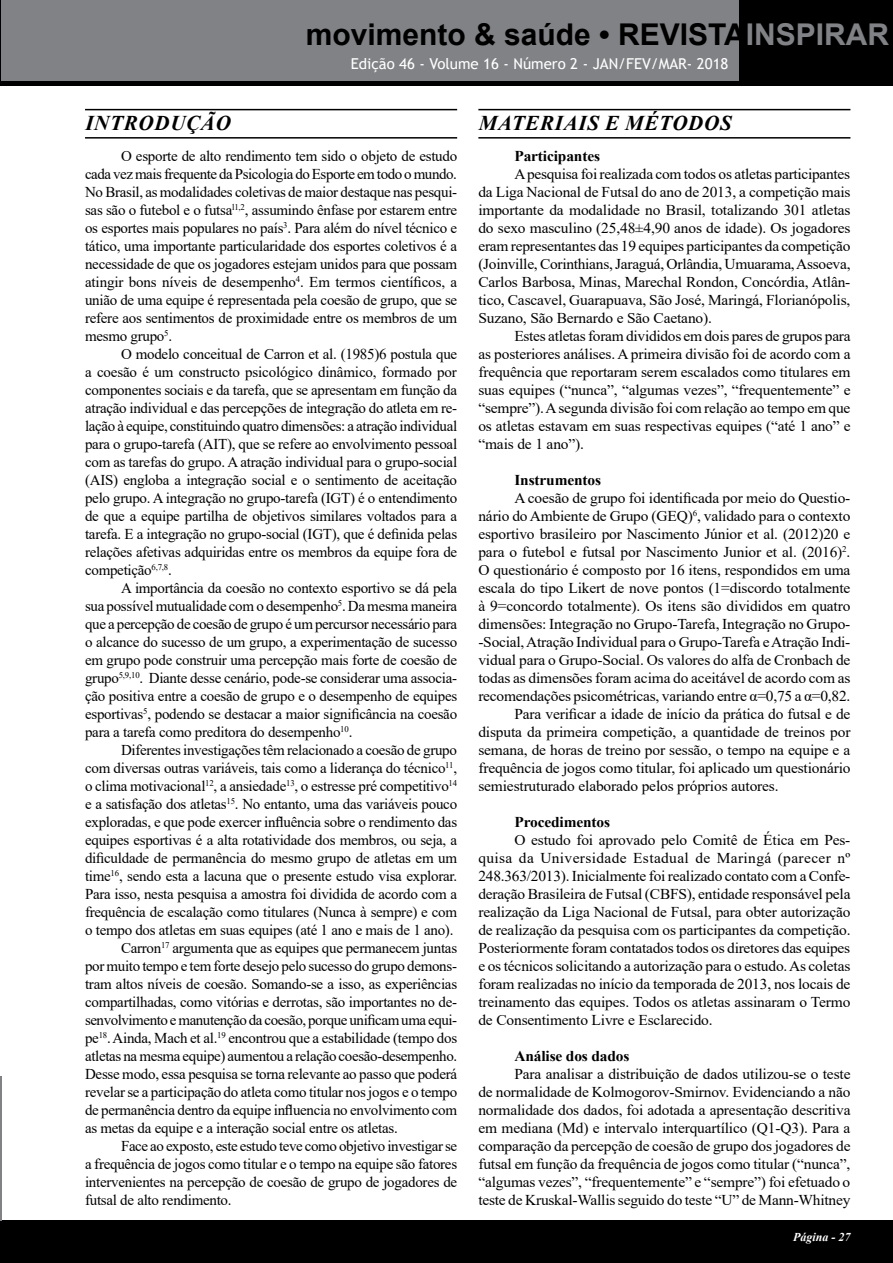
<style>
.page{position:relative;width:893px;height:1263px;background:#fff}
.page>*{position:absolute;margin:0;border:0;box-sizing:border-box;transform-origin:0 0}
.t1{font:700 30px "Arial";color:#000}
.t2{font:italic 700 21px "Times New Roman";letter-spacing:.035em;color:#000}
.t3{font:15px/18px "Times New Roman";letter-spacing:-.02em;color:#000;text-align:justify}
.t4{font:700 15px "Times New Roman";letter-spacing:-.01em;color:#000}
.t5{font:15px "Trebuchet MS";color:#fff}
.t6{font:italic 700 12px "Times New Roman";color:#fff}
.s1{color:#808285}
</style>
<div class="page">
<div style="left:0;top:1220px;width:893px;height:43px;background:#000"></div>
<div style="left:0;top:0;width:893px;height:85px;background:#000"></div>
<div style="left:2px;top:0;width:737px;height:80px;background:#808285"></div>
<hr style="left:0;top:1076px;width:1px;height:144px;background:#808285">
<hr style="left:85px;top:109px;width:372px;height:1px;background:#000">
<hr style="left:85px;top:137px;width:372px;height:2px;background:#000">
<hr style="left:478px;top:109px;width:372px;height:1px;background:#000">
<hr style="left:478px;top:137px;width:372px;height:2px;background:#000">
<h1 class="t1" style="left:306px;top:14px;width:585px">movimento &amp; saúde • REVISTA<span class="s1">INSPIRAR</span></h1>
<p class="t5" style="left:351px;top:55px;width:379px">Edição 46 - Volume 16 - Número 2 - JAN/FEV/MAR- 2018</p>
<h2 class="t2" style="left:85px;top:108px;width:147px">INTRODUÇÃO</h2>
<p class="t3" style="left:85px;top:146px;width:374px;text-indent:36px">O esporte de alto rendimento tem sido o objeto de estudo cada vez mais frequente da Psicologia do Esporte em todo o mundo.<br>No Brasil, as modalidades coletivas de maior destaque nas pesqui&shy;sas são o futebol e o futsa<sup>l1,2</sup>, assumindo ênfase por estarem entre os esportes mais populares no país<sup>3</sup>. Para além do nível técnico e tático, uma importante particularidade dos esportes coletivos é a necessidade de que os jogadores estejam unidos para que possam atingir bons níveis de desempenho<sup>4</sup>. Em termos científicos, a união de uma equipe é representada pela coesão de grupo, que se refere aos sentimentos de proximidade entre os membros de um mesmo grupo<sup>5</sup>.</p>
<p class="t3" style="left:85px;top:344px;width:374px;text-indent:36px">O modelo conceitual de Carron et al. (1985)6 postula que a coesão é um constructo psicológico dinâmico, formado por componentes sociais e da tarefa, que se apresentam em função da atração individual e das percepções de integração do atleta em re&shy;lação à equipe, constituindo quatro dimensões: a atração individual para o grupo-tarefa (AIT), que se refere ao envolvimento pessoal com as tarefas do grupo. A atração individual para o grupo-social (AIS) engloba a integração social e o sentimento de aceitação pelo grupo. A integração no grupo-tarefa (IGT) é o entendimento de que a equipe partilha de objetivos similares voltados para a tarefa. E a integração no grupo-social (IGT), que é definida pelas relações afetivas adquiridas entre os membros da equipe fora de competição<sup>6,7,8</sup>.</p>
<p class="t3" style="left:85px;top:578px;width:374px;text-indent:36px">A importância da coesão no contexto esportivo se dá pela sua possível mutualidade com o desempenho<sup>5</sup>. Da mesma maneira que a percepção de coesão de grupo é um percursor necessário para o alcance do sucesso de um grupo, a experimentação de sucesso em grupo pode construir uma percepção mais forte de coesão de grupo<sup>5,9,10</sup>. Diante desse cenário, pode-se considerar uma associa&shy;ção positiva entre a coesão de grupo e o desempenho de equipes esportivas<sup>5</sup>, podendo se destacar a maior significância na coesão para a tarefa como preditora do desempenho<sup>10</sup>.</p>
<p class="t3" style="left:121px;top:740px;width:337px">Diferentes investigações têm relacionado a coesão de grupo</p>
<p class="t3" style="left:85px;top:758px;width:374px">com diversas outras variáveis, tais como a liderança do técnico<sup>11</sup>,</p>
<p class="t3" style="left:85px;top:776px;width:374px">o clima motivacional<sup>12</sup>, a ansiedade<sup>13</sup>, o estresse pré competitivo<sup>14</sup></p>
<p class="t3" style="left:85px;top:794px;width:374px">e a satisfação dos atletas<sup>15</sup>. No entanto, uma das variáveis pouco</p>
<p class="t3" style="left:85px;top:812px;width:374px">exploradas, e que pode exercer influência sobre o rendimento das</p>
<p class="t3" style="left:85px;top:830px;width:374px">equipes esportivas é a alta rotatividade dos membros, ou seja, a</p>
<p class="t3" style="left:85px;top:848px;width:374px">dificuldade de permanência do mesmo grupo de atletas em um</p>
<p class="t3" style="left:85px;top:866px;width:374px">time<sup>16</sup>, sendo esta a lacuna que o presente estudo visa explorar.</p>
<p class="t3" style="left:85px;top:884px;width:374px">Para isso, nesta pesquisa a amostra foi dividida de acordo com a</p>
<p class="t3" style="left:85px;top:902px;width:374px">frequência de escalação como titulares (Nunca à sempre) e com</p>
<p class="t3" style="left:85px;top:920px;width:370px">o tempo dos atletas em suas equipes (até 1 ano e mais de 1 ano).</p>
<p class="t3" style="left:121px;top:938px;width:338px">Carron<sup>17</sup> argumenta que as equipes que permanecem juntas</p>
<p class="t3" style="left:85px;top:956px;width:374px">por muito tempo e tem forte desejo pelo sucesso do grupo demons-</p>
<p class="t3" style="left:85px;top:974px;width:374px">tram altos níveis de coesão. Somando-se a isso, as experiências</p>
<p class="t3" style="left:85px;top:992px;width:374px">compartilhadas, como vitórias e derrotas, são importantes no de-</p>
<p class="t3" style="left:85px;top:1010px;width:374px">senvolvimento e manutenção da coesão, porque unificam uma equi-</p>
<p class="t3" style="left:85px;top:1028px;width:374px">pe<sup>18</sup>. Ainda, Mach et al.<sup>19</sup> encontrou que a estabilidade (tempo dos</p>
<p class="t3" style="left:85px;top:1046px;width:374px">atletas na mesma equipe) aumentou a relação coesão-desempenho.</p>
<p class="t3" style="left:85px;top:1064px;width:374px">Desse modo, essa pesquisa se torna relevante ao passo que poderá</p>
<p class="t3" style="left:85px;top:1082px;width:374px">revelar se a participação do atleta como titular nos jogos e o tempo</p>
<p class="t3" style="left:85px;top:1100px;width:374px">de permanência dentro da equipe influencia no envolvimento com</p>
<p class="t3" style="left:85px;top:1118px;width:314px">as metas da equipe e a interação social entre os atletas.</p>
<p class="t3" style="left:121px;top:1136px;width:338px">Face ao exposto, este estudo teve como objetivo investigar se</p>
<p class="t3" style="left:85px;top:1154px;width:374px">a frequência de jogos como titular e o tempo na equipe são fatores</p>
<p class="t3" style="left:85px;top:1172px;width:374px">intervenientes na percepção de coesão de grupo de jogadores de</p>
<p class="t3" style="left:85px;top:1190px;width:148px">futsal de alto rendimento.</p>
<h2 class="t2" style="left:479px;top:108px;width:34px">MATERIAIS</h2>
<h2 class="t2" style="left:605px;top:108px;width:70px">E MÉTODOS</h2>
<p class="t4" style="left:514px;top:145px;width:87px">Participantes</p>
<p class="t3" style="left:478px;top:164px;width:374px;text-indent:36px">A pesquisa foi realizada com todos os atletas participantes da Liga Nacional de Futsal do ano de 2013, a competição mais importante da modalidade no Brasil, totalizando 301 atletas do sexo masculino (25,48±4,90 anos de idade). Os jogadores eram representantes das 19 equipes participantes da competição (Joinville, Corinthians, Jaraguá, Orlândia, Umuarama, Assoeva, Carlos Barbosa, Minas, Marechal Rondon, Concórdia, Atlân&shy;tico, Cascavel, Guarapuava, São José, Maringá, Florianópolis, Suzano, São Bernardo e São Caetano).</p>
<p class="t3" style="left:478px;top:326px;width:374px;text-indent:36px">Estes atletas foram divididos em dois pares de grupos para as posteriores análises. A primeira divisão foi de acordo com a frequência que reportaram serem escalados como titulares em suas equipes (“nunca”, “algumas vezes”, “frequentemente” e “sempre”). A segunda divisão foi com relação ao tempo em que os atletas estavam em suas respectivas equipes (“até 1 ano” e “mais de 1 ano”).</p>
<p class="t4" style="left:514px;top:469px;width:88px">Instrumentos</p>
<p class="t3" style="left:514px;top:488px;width:338px">A coesão de grupo foi identificada por meio do Questio-</p>
<p class="t3" style="left:478px;top:506px;width:374px">nário do Ambiente de Grupo (GEQ)<sup>6</sup>, validado para o contexto</p>
<p class="t3" style="left:478px;top:524px;width:374px">esportivo brasileiro por Nascimento Júnior et al. (2012)20 e</p>
<p class="t3" style="left:478px;top:542px;width:374px">para o futebol e futsal por Nascimento Junior et al. (2016)<sup>2</sup>.</p>
<p class="t3" style="left:478px;top:560px;width:374px">O questionário é composto por 16 itens, respondidos em uma</p>
<p class="t3" style="left:478px;top:578px;width:374px">escala do tipo Likert de nove pontos (1=discordo totalmente</p>
<p class="t3" style="left:478px;top:596px;width:374px">à 9=concordo totalmente). Os itens são divididos em quatro</p>
<p class="t3" style="left:478px;top:614px;width:374px">dimensões: Integração no Grupo-Tarefa, Integração no Grupo-</p>
<p class="t3" style="left:478px;top:632px;width:374px">-Social, Atração Individual para o Grupo-Tarefa e Atração Indi-</p>
<p class="t3" style="left:478px;top:650px;width:374px">vidual para o Grupo-Social. Os valores do alfa de Cronbach de</p>
<p class="t3" style="left:478px;top:668px;width:374px">todas as dimensões foram acima do aceitável de acordo com as</p>
<p class="t3" style="left:478px;top:686px;width:374px">recomendações psicométricas, variando entre α=0,75 a α=0,82.</p>
<p class="t3" style="left:514px;top:704px;width:338px">Para verificar a idade de início da prática do futsal e de</p>
<p class="t3" style="left:478px;top:722px;width:374px">disputa da primeira competição, a quantidade de treinos por</p>
<p class="t3" style="left:478px;top:740px;width:374px">semana, de horas de treino por sessão, o tempo na equipe e a</p>
<p class="t3" style="left:478px;top:758px;width:374px">frequência de jogos como titular, foi aplicado um questionário</p>
<p class="t3" style="left:478px;top:776px;width:302px">semiestruturado elaborado pelos próprios autores.</p>
<p class="t4" style="left:514px;top:811px;width:97px">Procedimentos</p>
<p class="t3" style="left:478px;top:830px;width:374px;text-indent:36px">O estudo foi aprovado pelo Comitê de Ética em Pes&shy;quisa da Universidade Estadual de Maringá (parecer nº 248.363/2013). Inicialmente foi realizado contato com a Confe&shy;deração Brasileira de Futsal (CBFS), entidade responsável pela realização da Liga Nacional de Futsal, para obter autorização de realização da pesquisa com os participantes da competição.<br>Posteriormente foram contatados todos os diretores das equipes e os técnicos solicitando a autorização para o estudo. As coletas foram realizadas no início da temporada de 2013, nos locais de treinamento das equipes. Todos os atletas assinaram o Termo de Consentimento Livre e Esclarecido.</p>
<p class="t4" style="left:514px;top:1045px;width:117px">Análise dos dados</p>
<p class="t3" style="left:478px;top:1064px;width:374px;text-indent:36px">Para analisar a distribuição de dados utilizou-se o teste de normalidade de Kolmogorov-Smirnov. Evidenciando a não normalidade dos dados, foi adotada a apresentação descritiva em mediana (Md) e intervalo interquartílico (Q1-Q3). Para a comparação da percepção de coesão de grupo dos jogadores de futsal em função da frequência de jogos como titular (“nunca”, “algumas vezes”, “frequentemente” e “sempre”) foi efetuado o teste de Kruskal-Wallis seguido do teste “U” de Mann-Whitney</p>
<p class="t6" style="left:793px;top:1229px;width:59px">PÁGINA - 27</p>
</div>
